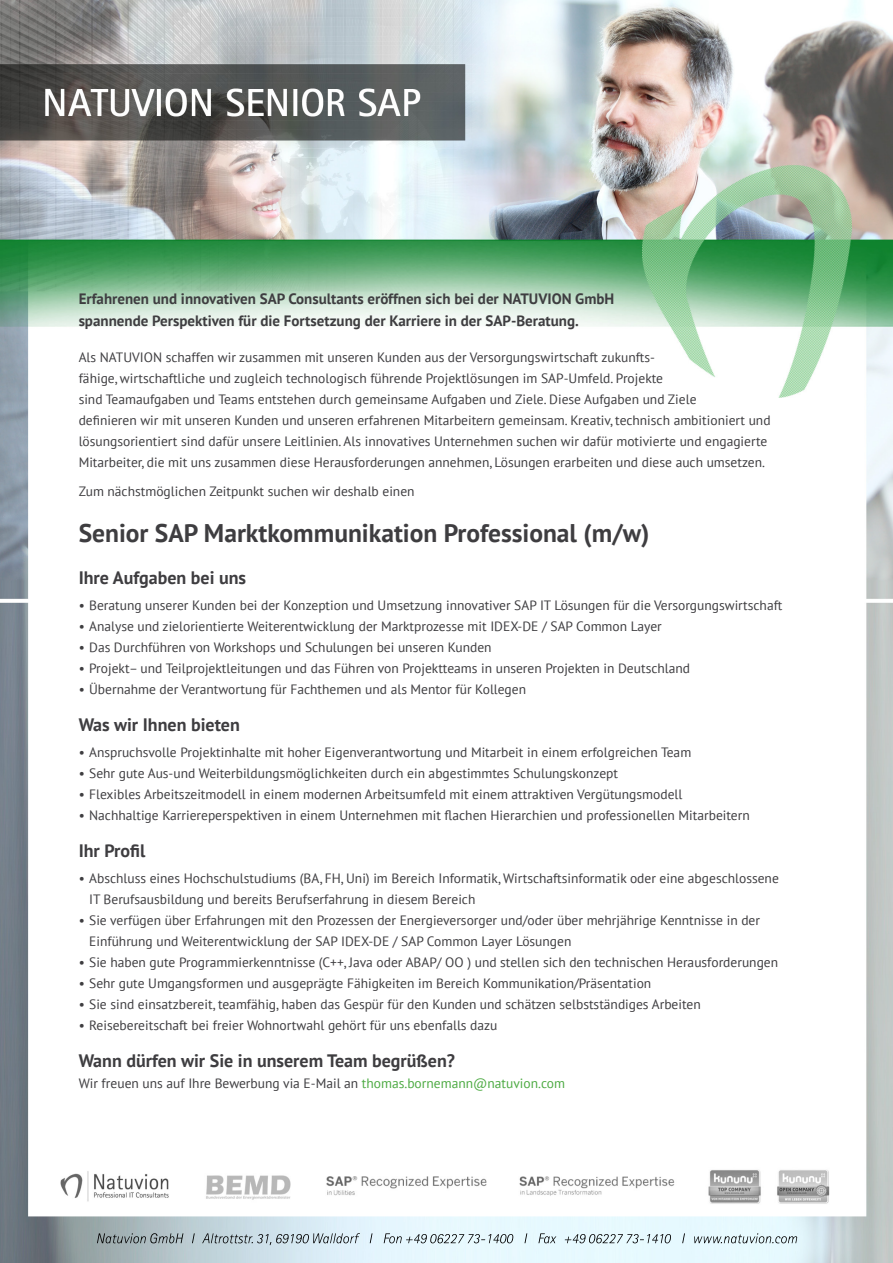
<style>
.page{position:relative;width:893px;height:1263px;background:#fff}
.page>*{position:absolute;margin:0;border:0;box-sizing:border-box;transform-origin:0 0}
.t1{font:700 25.5px "PT Sans";color:#3e3d40}
.t2{font:700 18px "PT Sans";color:#3e3d40}
.t3{font:700 15px/22.5px "PT Sans";color:#3e3d40}
.t4{font:13.5px/21px "PT Sans";color:#3e3d40}
.s1{color:#4daa43}
</style>
<div class="page">
<img style="left:0;top:0;width:893px;height:1263px">
<svg style="left:97px;top:1233px;width:700px;height:12px"></svg>
<p class="t3" style="left:79px;top:287px;width:537px">Erfahrenen und innovativen SAP Consultants eröffnen sich bei der NATUVION GmbH spannende Perspektiven für die Fortsetzung der Karriere in der SAP-Beratung.</p>
<p class="t4" style="left:79px;top:347px;width:693px">Als NATUVION schaffen wir zusammen mit unseren Kunden aus der Versorgungswirtschaft zukunfts-<br>fähige, wirtschaftliche und zugleich technologisch führende Projektlösungen im SAP-Umfeld. Projekte<br>sind Teamaufgaben und Teams entstehen durch gemeinsame Aufgaben und Ziele. Diese Aufgaben und Ziele<br>definieren wir mit unseren Kunden und unseren erfahrenen Mitarbeitern gemeinsam. Kreativ, technisch ambitioniert und lösungsorientiert sind dafür unsere Leitlinien. Als innovatives Unternehmen suchen wir dafür motivierte und engagierte Mitarbeiter, die mit uns zusammen diese Herausforderungen annehmen, Lösungen erarbeiten und diese auch umsetzen.</p>
<p class="t4" style="left:79px;top:480px;width:337px">Zum nächstmöglichen Zeitpunkt suchen wir deshalb einen</p>
<h1 class="t1" style="left:79px;top:516px;width:572px">Senior SAP Marktkommunikation Professional (m/w)</h1>
<h2 class="t2" style="left:79px;top:566px;width:169px">Ihre Aufgaben bei uns</h2>
<p class="t4" style="left:79px;top:594px;width:705px">• Beratung unserer Kunden bei der Konzeption und Umsetzung innovativer SAP IT Lösungen für die Versorgungswirtschaft</p>
<p class="t4" style="left:79px;top:615px;width:585px">• Analyse und zielorientierte Weiterentwicklung der Marktprozesse mit IDEX-DE / SAP Common Layer</p>
<p class="t4" style="left:79px;top:636px;width:415px">• Das Durchführen von Workshops und Schulungen bei unseren Kunden</p>
<p class="t4" style="left:79px;top:657px;width:613px">• Projekt– und Teilprojektleitungen und das Führen von Projektteams in unseren Projekten in Deutschland</p>
<p class="t4" style="left:79px;top:678px;width:449px">• Übernahme der Verantwortung für Fachthemen und als Mentor für Kollegen</p>
<h2 class="t2" style="left:79px;top:713px;width:163px">Was wir Ihnen bieten</h2>
<p class="t4" style="left:79px;top:741px;width:614px">• Anspruchsvolle Projektinhalte mit hoher Eigenverantwortung und Mitarbeit in einem erfolgreichen Team</p>
<p class="t4" style="left:79px;top:762px;width:541px">• Sehr gute Aus-und Weiterbildungsmöglichkeiten durch ein abgestimmtes Schulungskonzept</p>
<p class="t4" style="left:79px;top:783px;width:605px">• Flexibles Arbeitszeitmodell in einem modernen Arbeitsumfeld mit einem attraktiven Vergütungsmodell</p>
<p class="t4" style="left:79px;top:804px;width:673px">• Nachhaltige Karriereperspektiven in einem Unternehmen mit flachen Hierarchien und professionellen Mitarbeitern</p>
<h2 class="t2" style="left:79px;top:839px;width:68px">Ihr Profil</h2>
<p class="t4" style="left:89px;top:867px;width:691px;text-indent:-11px">• Abschluss eines Hochschulstudiums (BA, FH, Uni) im Bereich Informatik, Wirtschaftsinformatik oder eine abgeschlossene<br>IT Berufsausbildung und bereits Berufserfahrung in diesem Bereich</p>
<p class="t4" style="left:89px;top:909px;width:672px;text-indent:-11px">• Sie verfügen über Erfahrungen mit den Prozessen der Energieversorger und/oder über mehrjährige Kenntnisse in der<br>Einführung und Weiterentwicklung der SAP IDEX-DE / SAP Common Layer Lösungen</p>
<p class="t4" style="left:79px;top:951px;width:701px">• Sie haben gute Programmierkenntnisse (C++, Java oder ABAP/ OO ) und stellen sich den technischen Herausforderungen</p>
<p class="t4" style="left:79px;top:972px;width:574px">• Sehr gute Umgangsformen und ausgeprägte Fähigkeiten im Bereich Kommunikation/Präsentation</p>
<p class="t4" style="left:79px;top:993px;width:624px">• Sie sind einsatzbereit, teamfähig, haben das Gespür für den Kunden und schätzen selbstständiges Arbeiten</p>
<p class="t4" style="left:79px;top:1014px;width:420px">• Reisebereitschaft bei freier Wohnortwahl gehört für uns ebenfalls dazu</p>
<h2 class="t2" style="left:79px;top:1049px;width:378px">Wann dürfen wir Sie in unserem Team begrüßen?</h2>
<p class="t4" style="left:79px;top:1073px;width:488px">Wir freuen uns auf Ihre Bewerbung via E-Mail an <span class="s1">thomas.bornemann@natuvion.com</span></p>
</div>
